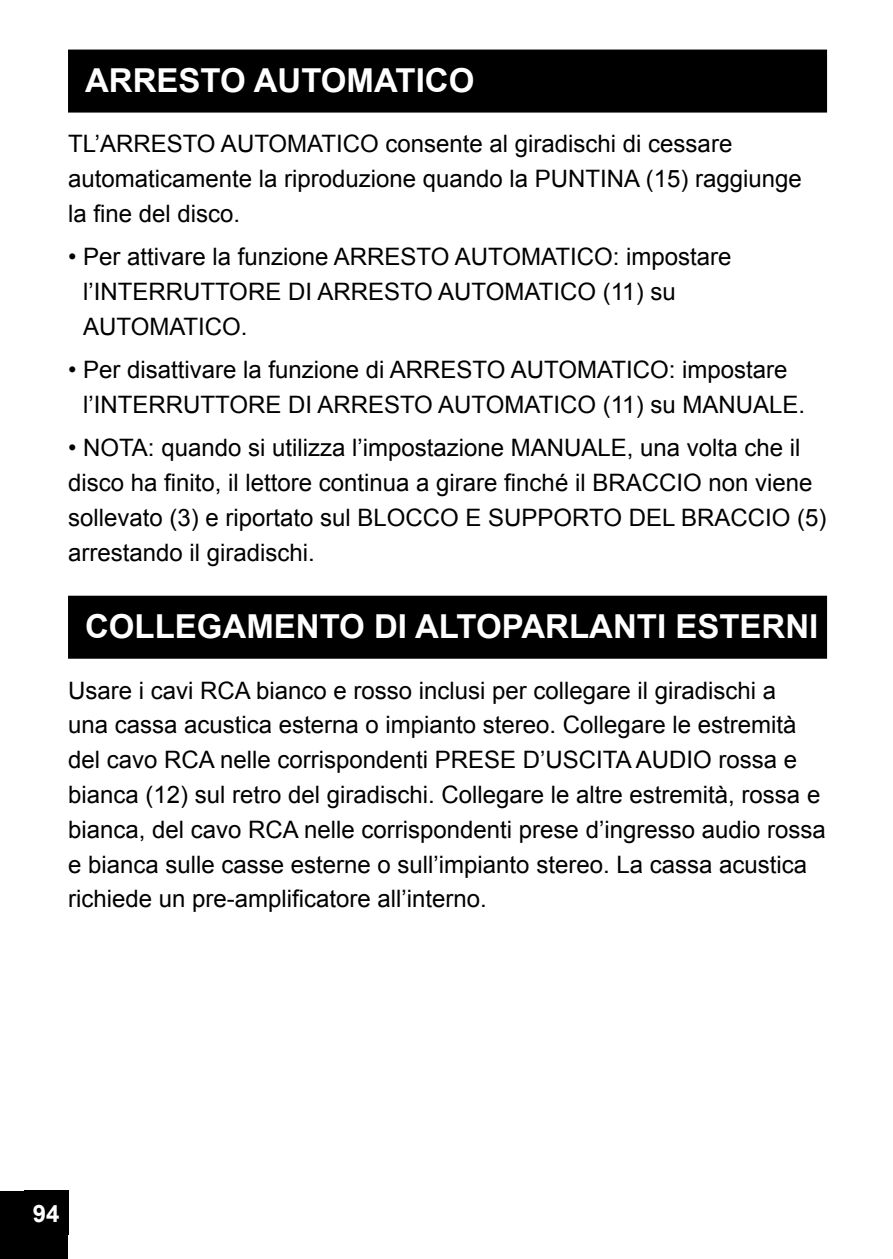
<style>
.page{position:relative;width:893px;height:1259px;background:#fff}
.page>*{position:absolute;margin:0;border:0;box-sizing:border-box;transform-origin:0 0}
.t1{font:700 33px "Arial";color:#fff}
.t2{font:24px/34.8px "Arial";color:#000}
.t3{font:700 24px "Arial";color:#fff}
</style>
<div class="page">
<div style="left:0;top:1191px;width:68px;height:68px;background:#000"></div>
<div style="left:68px;top:50px;width:759px;height:63px;background:#000"></div>
<div style="left:68px;top:596px;width:759px;height:63px;background:#000"></div>
<h1 class="t1" style="left:85px;top:68px;width:391px">ARRESTO AUTOMATICO</h1>
<p class="t2" style="left:68px;top:127px;width:735px">TL’ARRESTO AUTOMATICO consente al giradischi di cessare automaticamente la riproduzione quando la PUNTINA (15) raggiunge la fine del disco.</p>
<p class="t2" style="left:83px;top:242px;width:650px;text-indent:-15px">• Per attivare la funzione ARRESTO AUTOMATICO: impostare l’INTERRUTTORE DI ARRESTO AUTOMATICO (11) su<br>AUTOMATICO.</p>
<p class="t2" style="left:83px;top:355px;width:723px;text-indent:-15px">• Per disattivare la funzione di ARRESTO AUTOMATICO: impostare l’INTERRUTTORE DI ARRESTO AUTOMATICO (11) su MANUALE.</p>
<p class="t2" style="left:68px;top:431px;width:760px">• NOTA: quando si utilizza l’impostazione MANUALE, una volta che il disco ha finito, il lettore continua a girare finché il BRACCIO non viene sollevato (3) e riportato sul BLOCCO E SUPPORTO DEL BRACCIO (5) arrestando il giradischi.</p>
<h1 class="t1" style="left:85px;top:614px;width:735px">COLLEGAMENTO DI ALTOPARLANTI ESTERNI</h1>
<p class="t2" style="left:68px;top:675px;width:759px">Usare i cavi RCA bianco e rosso inclusi per collegare il giradischi a<br>una cassa acustica esterna o impianto stereo. Collegare le estremità del cavo RCA nelle corrispondenti PRESE D’USCITA AUDIO rossa e bianca (12) sul retro del giradischi. Collegare le altre estremità, rossa e bianca, del cavo RCA nelle corrispondenti prese d’ingresso audio rossa e bianca sulle casse esterne o sull’impianto stereo. La cassa acustica richiede un pre-amplificatore all’interno.</p>
<p class="t3" style="left:33px;top:1204px;width:28px">94</p>
</div>
